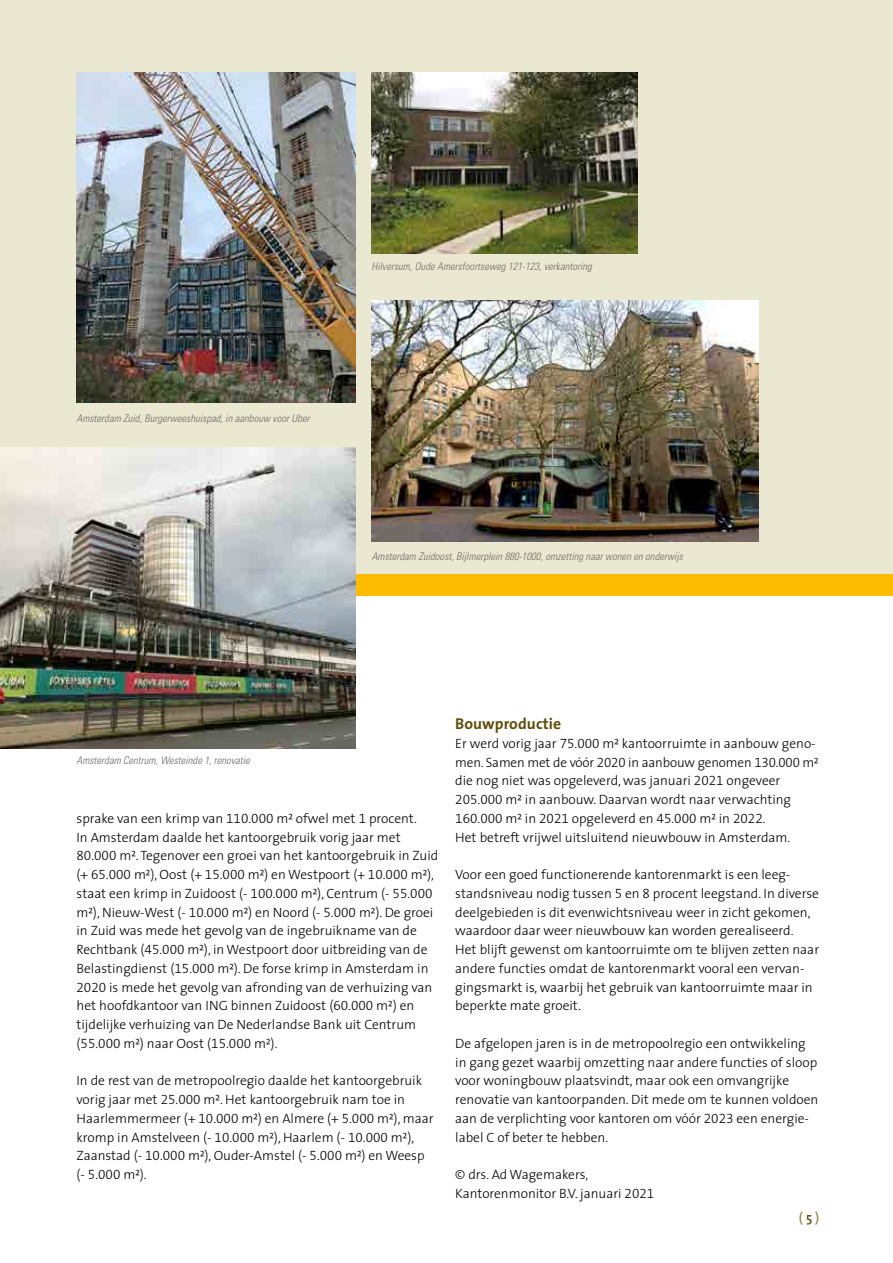
<style>
.page{position:relative;width:893px;height:1263px;background:#fff}
.page>*{position:absolute;margin:0;border:0;box-sizing:border-box;transform-origin:0 0}
.t1{font:700 15.75px "The Sans";letter-spacing:.005em;color:#5f4f0d}
.t2{font:300 13.5px/18.8px "The Sans";color:#000}
.t3{font:13.5px "The Sans Light Expert";color:#000}
.t4{font:600 13.5px "The Sans";color:#968349}
.t5{font:italic 300 condensed 10.5px "Univers";letter-spacing:.005em;color:#6d6966}
.s1{font-family:"The Sans Light Expert";font-weight:400}
.s2{font-family:"The Sans";font-weight:300}
.s3{color:#5f4f0d}
</style>
<div class="page">
<div style="left:0;top:0;width:893px;height:589px;background:#ebe8d2"></div>
<div style="left:0;top:574px;width:893px;height:21px;background:#fcbd00"></div>
<img style="left:372px;top:73px;width:265px;height:181px">
<img style="left:372px;top:300px;width:386px;height:242px">
<img style="left:0;top:448px;width:355px;height:300px">
<img style="left:77px;top:73px;width:278px;height:330px">
<p class="t5" style="left:77px;top:412px;width:235px">Amsterdam Zuid, Burgerweeshuispad, in aanbouw voor Uber</p>
<p class="t5" style="left:372px;top:260px;width:222px">Hilversum, Oude Amersfoortseweg 121-123, verkantoring</p>
<p class="t5" style="left:372px;top:550px;width:313px">Amsterdam Zuidoost, Bijlmerplein 880-1000, omzetting naar wonen en onderwijs</p>
<p class="t5" style="left:77px;top:754px;width:175px">Amsterdam Centrum, Westeinde 1, renovatie</p>
<p class="t2" style="left:77px;top:808px;width:363px">sprake van een krimp van <span class="s1">110.000</span> m<span class="s1">C</span> ofwel met <span class="s1">1</span> procent.<br>In Amsterdam daalde het kantoorgebruik vorig jaar met <span class="s1">80.000</span> m<span class="s1">C</span>. Tegenover een groei van het kantoorgebruik in Zuid (+ <span class="s1">65.000</span> m<span class="s1">C</span>), Oost (+ <span class="s1">15.000</span> m<span class="s1">C</span>) en Westpoort (+ <span class="s1">10.000</span> m<span class="s1">C</span>), staat een krimp in Zuidoost (- <span class="s1">100.000</span> m<span class="s1">C</span>), Centrum (- <span class="s1">55.000 </span>m<span class="s1">C</span>), Nieuw-West (- <span class="s1">10.000</span> m<span class="s1">C</span>) en Noord (- <span class="s1">5.000</span> m<span class="s1">C</span>). De groei in Zuid was mede het gevolg van de ingebruikname van de Rechtbank (<span class="s1">45.000</span> m<span class="s1">C</span>), in Westpoort door uitbreiding van de Belastingdienst (<span class="s1">15.000</span> m<span class="s1">C</span>). De forse krimp in Amsterdam in <span class="s1">2020</span> is mede het gevolg van afronding van de verhuizing van het hoofdkantoor van ING binnen Zuidoost (<span class="s1">60.000</span> m<span class="s1">C</span>) en tijdelijke verhuizing van De Nederlandse Bank uit Centrum (<span class="s1">55.000</span> m<span class="s1">C</span>) naar Oost (<span class="s1">15.000</span> m<span class="s1">C</span>).</p>
<p class="t2" style="left:77px;top:1071px;width:358px">In de rest van de metropoolregio daalde het kantoorgebruik vorig jaar met <span class="s1">25.000</span> m<span class="s1">C</span>. Het kantoorgebruik nam toe in Haarlemmermeer (+ <span class="s1">10.000</span> m<span class="s1">C</span>) en Almere (+ <span class="s1">5.000</span> m<span class="s1">C</span>), maar kromp in Amstelveen (- <span class="s1">10.000</span> m<span class="s1">C</span>), Haarlem (- <span class="s1">10.000</span> m<span class="s1">C</span>), Zaanstad (- <span class="s1">10.000</span> m<span class="s1">C</span>), Ouder-Amstel (- <span class="s1">5.000</span> m<span class="s1">C</span>) en Weesp</p>
<p class="t3" style="left:77px;top:1163px;width:72px"><span class="s2">(-</span> 5.000 <span class="s2">m</span>C<span class="s2">).</span></p>
<p class="t1" style="left:455px;top:710px;width:108px">Bouwproductie</p>
<p class="t2" style="left:455px;top:733px;width:365px">Er werd vorig jaar <span class="s1">75.000</span> m<span class="s1">C</span> kantoorruimte in aanbouw geno&shy;men. Samen met de vóór <span class="s1">2020</span> in aanbouw genomen <span class="s1">130.000</span> m<span class="s1">C </span>die nog niet was opgeleverd, was januari <span class="s1">2021</span> ongeveer <span class="s1">205.000</span> m<span class="s1">C</span> in aanbouw. Daarvan wordt naar verwachting</p>
<p class="t3" style="left:455px;top:807px;width:312px">160.000 <span class="s2">m</span>C <span class="s2">in</span> 2021 <span class="s2">opgeleverd en</span> 45.000 <span class="s2">m</span>C <span class="s2">in</span> 2022<span class="s2">.</span></p>
<p class="t2" style="left:455px;top:827px;width:337px">Het betreft vrijwel uitsluitend nieuwbouw in Amsterdam.</p>
<p class="t2" style="left:455px;top:865px;width:365px">Voor een goed functionerende kantorenmarkt is een leeg&shy;standsniveau nodig tussen <span class="s1">5</span> en <span class="s1">8</span> procent leegstand. In diverse deelgebieden is dit evenwichtsniveau weer in zicht gekomen, waardoor daar weer nieuwbouw kan worden gerealiseerd.<br>Het blijft gewenst om kantoorruimte om te blijven zetten naar andere functies omdat de kantorenmarkt vooral een vervan&shy;gingsmarkt is, waarbij het gebruik van kantoorruimte maar in beperkte mate groeit.</p>
<p class="t2" style="left:455px;top:1033px;width:365px">De afgelopen jaren is in de metropoolregio een ontwikkeling in gang gezet waarbij omzetting naar andere functies of sloop voor woningbouw plaatsvindt, maar ook een omvangrijke renovatie van kantoorpanden. Dit mede om te kunnen voldoen aan de verplichting voor kantoren om vóór <span class="s1">2023</span> een energie&shy;label C of beter te hebben.</p>
<p class="t2" style="left:455px;top:1165px;width:201px">© drs. Ad Wagemakers,<br>Kantorenmonitor B.V. januari <span class="s1">2021</span></p>
<p class="t4" style="left:799px;top:1206px;width:22px">(<span class="s3">5</span>)</p>
</div>
